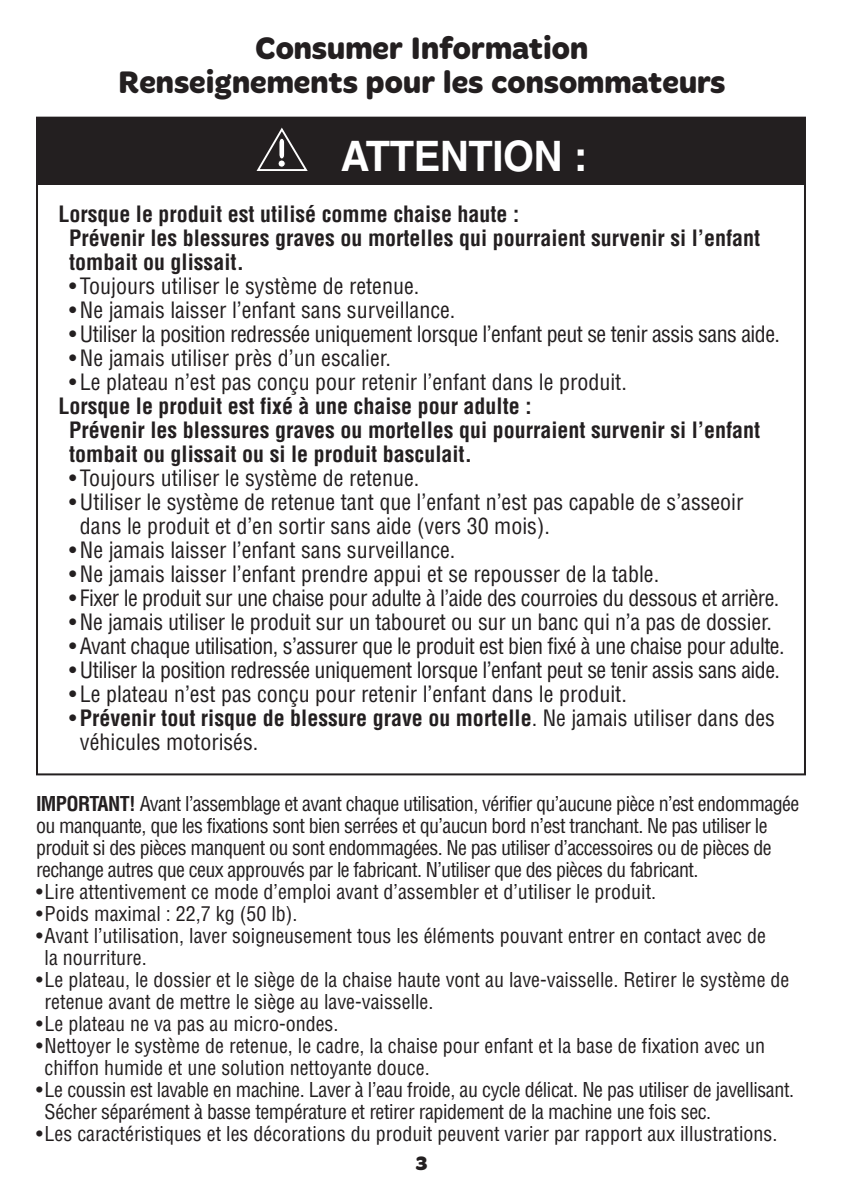
<style>
.page{position:relative;width:842px;height:1191px;background:#fff}
.page>*{position:absolute;margin:0;border:0;box-sizing:border-box;transform-origin:0 0}
.t1{font:700 42px "Helvetica LT Std";letter-spacing:-.01em;color:#fff;scale:.95 1}
.t2{font:700 32px/34px "Merge Pro";color:#231f20;text-align:center}
.t3{font:condensed 22px/24px "Helvetica LT Std";color:#231f20}
.t4{font:condensed 22px "Helvetica LT Std";letter-spacing:-.025em;color:#231f20}
.t5{font:700 condensed 22px/24px "Helvetica LT Std";color:#231f20}
.t6{font:condensed 20px/22px "Helvetica LT Std";color:#231f20}
.t7{font:condensed 20px/22px "Helvetica LT Std";letter-spacing:-.03em;color:#231f20}
.t8{font:condensed 20px/22px "Helvetica LT Std";letter-spacing:-.02em;color:#231f20}
.t9{font:700 20px "Merge Pro";color:#231f20}
.s1{font-weight:700}
</style>
<div class="page">
<div style="left:37px;top:118px;width:768px;height:66px;background:#231f20"></div>
<svg style="left:256px;top:127px;width:52px;height:44px"></svg>
<div style="left:278px;top:160px;width:7px;height:7px;background:#fff;border:1px solid #231f20;border-radius:50%"></div>
<h2 class="t2" style="left:118px;top:33px;width:608px">Consumer Information<br>Renseignements pour les consommateurs</h2>
<h1 class="t1" style="left:341px;top:141px;width:261px">ATTENTION :</h1>
<p class="t5" style="left:69px;top:203px;width:692px;text-indent:-11px">Lorsque le produit est utilisé comme chaise haute :<br>Prévenir les blessures graves ou mortelles qui pourraient survenir si l’enfant tombait ou glissait.</p>
<p class="t3" style="left:69px;top:276px;width:352px">• Toujours utiliser le système de retenue.</p>
<p class="t3" style="left:69px;top:300px;width:388px">• Ne jamais laisser l’enfant sans surveillance.</p>
<p class="t4" style="left:69px;top:326px;width:712px">• Utiliser la position redressée uniquement lorsque l’enfant peut se tenir assis sans aide.</p>
<p class="t3" style="left:69px;top:348px;width:323px">• Ne jamais utiliser près d’un escalier.</p>
<p class="t3" style="left:69px;top:372px;width:559px">• Le plateau n’est pas conçu pour retenir l’enfant dans le produit.</p>
<p class="t5" style="left:69px;top:395px;width:692px;text-indent:-11px">Lorsque le produit est fixé à une chaise pour adulte :<br>Prévenir les blessures graves ou mortelles qui pourraient survenir si l’enfant tombait ou glissait ou si le produit basculait.</p>
<p class="t3" style="left:69px;top:468px;width:352px">• Toujours utiliser le système de retenue.</p>
<p class="t3" style="left:80px;top:492px;width:665px;text-indent:-11px">• Utiliser le système de retenue tant que l’enfant n’est pas capable de s’asseoir dans le produit et d’en sortir sans aide (vers 30 mois).</p>
<p class="t3" style="left:69px;top:540px;width:388px">• Ne jamais laisser l’enfant sans surveillance.</p>
<p class="t3" style="left:69px;top:564px;width:591px">• Ne jamais laisser l’enfant prendre appui et se repousser de la table.</p>
<p class="t4" style="left:69px;top:590px;width:712px">• Fixer le produit sur une chaise pour adulte à l’aide des courroies du dessous et arrière.</p>
<p class="t3" style="left:69px;top:612px;width:704px">• Ne jamais utiliser le produit sur un tabouret ou sur un banc qui n’a pas de dossier.</p>
<p class="t4" style="left:69px;top:638px;width:717px">• Avant chaque utilisation, s’assurer que le produit est bien fixé à une chaise pour adulte.</p>
<p class="t4" style="left:69px;top:662px;width:712px">• Utiliser la position redressée uniquement lorsque l’enfant peut se tenir assis sans aide.</p>
<p class="t3" style="left:69px;top:684px;width:559px">• Le plateau n’est pas conçu pour retenir l’enfant dans le produit.</p>
<p class="t3" style="left:80px;top:708px;width:696px;text-indent:-11px">• <span class="s1">Prévenir tout risque de blessure grave ou mortelle</span>. Ne jamais utiliser dans des véhicules motorisés.</p>
<p class="t7" style="left:36px;top:795px;width:764px"><span class="s1">IMPORTANT!</span> Avant l’assemblage et avant chaque utilisation, vérifier qu’aucune pièce n’est endommagée ou manquante, que les fixations sont bien serrées et qu’aucun bord n’est tranchant. Ne pas utiliser le produit si des pièces manquent ou sont endommagées. Ne pas utiliser d’accessoires ou de pièces de rechange autres que ceux approuvés par le fabricant. N’utiliser que des pièces du fabricant.</p>
<p class="t6" style="left:36px;top:883px;width:622px">• Lire attentivement ce mode d’emploi avant d’assembler et d’utiliser le produit.</p>
<p class="t6" style="left:36px;top:905px;width:263px">• Poids maximal : 22,7 kg (50 lb).</p>
<p class="t6" style="left:45px;top:927px;width:723px;text-indent:-9px">• Avant l’utilisation, laver soigneusement tous les éléments pouvant entrer en contact avec de la nourriture.</p>
<p class="t6" style="left:45px;top:971px;width:746px;text-indent:-9px">• Le plateau, le dossier et le siège de la chaise haute vont au lave-vaisselle. Retirer le système de retenue avant de mettre le siège au lave-vaisselle.</p>
<p class="t6" style="left:36px;top:1015px;width:304px">• Le plateau ne va pas au micro-ondes.</p>
<p class="t6" style="left:45px;top:1037px;width:722px;text-indent:-9px">• Nettoyer le système de retenue, le cadre, la chaise pour enfant et la base de fixation avec un chiffon humide et une solution nettoyante douce.</p>
<p class="t8" style="left:45px;top:1081px;width:751px;text-indent:-9px">• Le coussin est lavable en machine. Laver à l’eau froide, au cycle délicat. Ne pas utiliser de javellisant.<br>Sécher séparément à basse température et retirer rapidement de la machine une fois sec.</p>
<p class="t6" style="left:36px;top:1125px;width:743px">• Les caractéristiques et les décorations du produit peuvent varier par rapport aux illustrations.</p>
<p class="t9" style="left:415px;top:1156px;width:14px">3</p>
</div>
